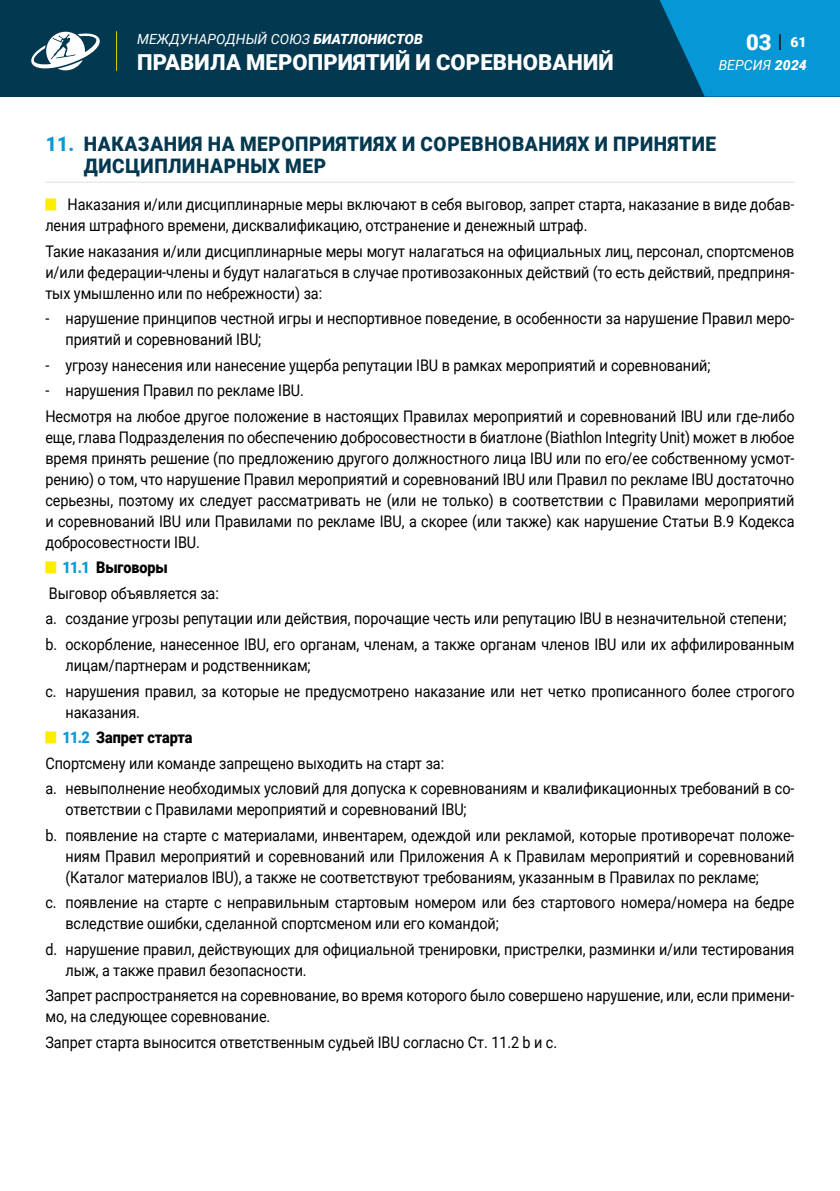
<style>
.page{position:relative;width:840px;height:1191px;background:#fff}
.page>*{position:absolute;margin:0;border:0;box-sizing:border-box;transform-origin:0 0}
.t1{font:900 22px "Roboto";letter-spacing:.005em;color:#fff}
.t2{font:900 20px/22px "Roboto";letter-spacing:.03em;color:#023850;scale:.95 1}
.t3{font:16px/21px "Roboto";letter-spacing:-.005em;color:#000;scale:.9 1}
.t4{font:900 16px "Roboto";letter-spacing:-.005em;color:#000;scale:.9 1}
.t5{font:italic 14px "Roboto";letter-spacing:.005em;color:#fff}
.s1{font-weight:900}
.s2{font-weight:300;color:#000}
.s3{font-size:14px}
.s4{color:#0698d6}
.s5{font-weight:900;color:#0698d6}
</style>
<div class="page">
<div style="left:0;top:0;width:839px;height:96px;background:#023850"></div>
<svg style="left:654px;top:0;width:185px;height:97px;background:#0588c1"></svg>
<svg style="left:31px;top:31px;width:69px;height:40px"></svg>
<hr style="left:116px;top:31px;width:1px;height:40px;background:#d3d800">
<hr style="left:45px;top:182px;width:749px;height:1px;background:#e1e1e2">
<p class="t5" style="left:137px;top:29px;width:287px">MЕЖДУНАРОДНЫЙ СОЮЗ <span class="s1">БИАТЛОНИСТОВ</span></p>
<h1 class="t1" style="left:137px;top:47px;width:478px">ПРАВИЛА МЕРОПРИЯТИЙ И СОРЕВНОВАНИЙ</h1>
<h1 class="t1" style="left:745px;top:26px;width:62px">03 <span class="s2">I</span> <span class="s3">61</span></h1>
<p class="t5" style="left:718px;top:55px;width:89px">ВЕРСИЯ <span class="s1">2024</span></p>
<p class="t2" style="left:84px;top:132px;width:666px;text-indent:-38px"><span class="s4">11.</span> НАКАЗАНИЯ НА МЕРОПРИЯТИЯХ И СОРЕВНОВАНИЯХ И ПРИНЯТИЕ<br>ДИСЦИПЛИНАРНЫХ МЕР</p>
<p class="t3" style="left:45px;top:193px;width:833px;text-indent:22px">Наказания и/или дисциплинарные меры включают в себя выговор, запрет старта, наказание в виде добав&shy;ления штрафного времени, дисквалификацию, отстранение и денежный штраф.</p>
<p class="t3" style="left:45px;top:240px;width:833px;text-align:justify">Такие наказания и/или дисциплинарные меры могут налагаться на официальных лиц, персонал, спортсменов и/или федерации-члены и будут налагаться в случае противозаконных действий (то есть действий, предприня&shy;тых умышленно или по небрежности) за:</p>
<p class="t3" style="left:65px;top:307px;width:811px;text-indent:-20px">- нарушение принципов честной игры и неспортивное поведение, в особенности за нарушение Правил меро&shy;приятий и соревнований IBU;</p>
<p class="t3" style="left:45px;top:354px;width:740px">- угрозу нанесения или нанесение ущерба репутации IBU в рамках мероприятий и соревнований;</p>
<p class="t3" style="left:45px;top:377px;width:833px;line-height:25.6px">- нарушения Правил по рекламе IBU.<br>Несмотря на любое другое положение в настоящих Правилах мероприятий и соревнований IBU или где-либо</p>
<p class="t3" style="left:45px;top:426px;width:833px;text-align:justify">еще, глава Подразделения по обеспечению добросовестности в биатлоне (Biathlon Integrity Unit) может в любое время принять решение (по предложению другого должностного лица IBU или по его/ее собственному усмот&shy;рению) о том, что нарушение Правил мероприятий и соревнований IBU или Правил по рекламе IBU достаточно серьезны, поэтому их следует рассматривать не (или не только) в соответствии с Правилами мероприятий и соревнований IBU или Правилами по рекламе IBU, а скорее (или также) как нарушение Статьи B.9 Кодекса добросовестности IBU.</p>
<p class="t3" style="left:45px;top:554px;width:833px;line-height:25.6px;text-indent:17px"><span class="s5">11.1</span> <span class="s1">Выговоры<br></span>Выговор объявляется за:<br>а. создание угрозы репутации или действия, порочащие честь или репутацию IBU в незначительной степени; b. оскорбление, нанесенное IBU, его органам, членам, а также органам членов IBU или их аффилированным</p>
<p class="t3" style="left:45px;top:652px;width:833px;line-height:25.6px;text-indent:20px">лицам/партнерам и родственникам;<br>c. нарушения правил, за которые не предусмотрено наказание или нет четко прописанного более строгого</p>
<p class="t3" style="left:65px;top:700px;width:84px">наказания.</p>
<p class="t4" style="left:63px;top:726px;width:146px"><span class="s4">11.2</span> Запрет старта</p>
<p class="t3" style="left:45px;top:752px;width:444px">Спортсмену или команде запрещено выходить на старт за:</p>
<p class="t3" style="left:45px;top:777px;width:833px">a. невыполнение необходимых условий для допуска к соревнованиям и квалификационных требований в со-</p>
<p class="t3" style="left:45px;top:796px;width:833px;line-height:25.6px;text-indent:20px">ответствии с Правилами мероприятий и соревнований IBU;<br>b. появление на старте с материалами, инвентарем, одеждой или рекламой, которые противоречат положе-</p>
<p class="t3" style="left:65px;top:845px;width:811px">ниям Правил мероприятий и соревнований или Приложения А к Правилам мероприятий и соревнований (Каталог материалов IBU), а также не соответствуют требованиям, указанным в Правилах по рекламе;</p>
<p class="t3" style="left:65px;top:891px;width:811px;text-indent:-20px">c. появление на старте с неправильным стартовым номером или без стартового номера/номера на бедре вследствие ошибки, сделанной спортсменом или его командой;</p>
<p class="t3" style="left:65px;top:938px;width:811px;text-indent:-20px">d. нарушение правил, действующих для официальной тренировки, пристрелки, разминки и/или тестирования лыж, а также правил безопасности.</p>
<p class="t3" style="left:45px;top:984px;width:833px">Запрет распространяется на соревнование, во время которого было совершено нарушение, или, если примени&shy;мо, на следующее соревнование.</p>
<p class="t3" style="left:45px;top:1031px;width:569px">Запрет старта выносится ответственным судьей IBU согласно Ст. 11.2 b и c.</p>
</div>
